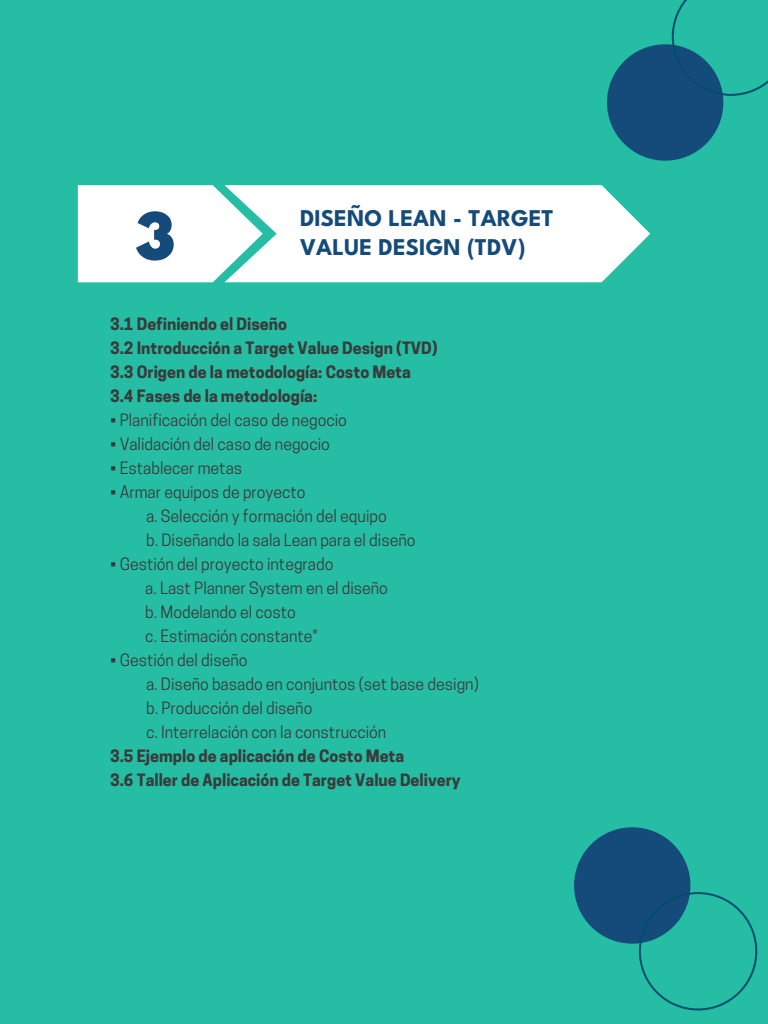
<style>
.page{position:relative;width:768px;height:1024px;background:#25bea4}
.page>*{position:absolute;margin:0;border:0;box-sizing:border-box;transform-origin:0 0}
.t1{font:900 72px "League Spartan";color:#154b7a}
.t2{font:700 24px/28.8px "League Spartan";color:#154b7a}
.t3{font:16px/24px "Cooper Hewitt";color:#3a3a39}
.t4{font:700 16px/24px "Cooper Hewitt";color:#3a3a39}
</style>
<div class="page">
<div style="left:78px;top:185px;width:146px;height:97px;background:#fff"></div>
<svg style="left:224px;top:185px;width:426px;height:97px;background:#ecf9f7"></svg>
<div style="left:607px;top:44px;width:116px;height:117px;background:#154b7a;border-radius:50%"></div>
<svg style="left:672px;top:0;width:96px;height:96px"></svg>
<div style="left:574px;top:827px;width:116px;height:117px;background:#154b7a;border-radius:50%"></div>
<div style="left:639px;top:892px;width:118px;height:118px;border:2px solid #004e6d;border-radius:50%"></div>
<h1 class="t1" style="left:136px;top:177px;width:41px">3</h1>
<h2 class="t2" style="left:300px;top:202px;width:255px">DISEÑO LEAN - TARGET<br>VALUE DESIGN (TDV)</h2>
<p class="t4" style="left:110px;top:312px;width:329px">3.1 Definiendo el Diseño<br>3.2 Introducción a Target Value Design (TVD)<br>3.3 Origen de la metodología: Costo Meta 3.4 Fases de la metodología:</p>
<p class="t3" style="left:110px;top:408px;width:238px">• Planificación del caso de negocio</p>
<p class="t3" style="left:110px;top:432px;width:221px">• Validación del caso de negocio</p>
<p class="t3" style="left:110px;top:456px;width:134px">• Establecer metas</p>
<p class="t3" style="left:146px;top:480px;width:271px;text-indent:-36px">• Armar equipos de proyecto<br>a. Selección y formación del equipo<br>b. Diseñando la sala Lean para el diseño</p>
<p class="t3" style="left:145px;top:552px;width:244px;text-indent:-35px">• Gestión del proyecto integrado<br>a. Last Planner System en el diseño b. Modelando el costo<br>c. Estimación constante"</p>
<p class="t3" style="left:146px;top:648px;width:334px;text-indent:-36px">• Gestión del diseño<br>a. Diseño basado en conjuntos (set base design) b. Producción del diseño<br>c. Interrelación con la construcción</p>
<p class="t4" style="left:110px;top:744px;width:352px">3.5 Ejemplo de aplicación de Costo Meta<br>3.6 Taller de Aplicación de Target Value Delivery</p>
</div>
